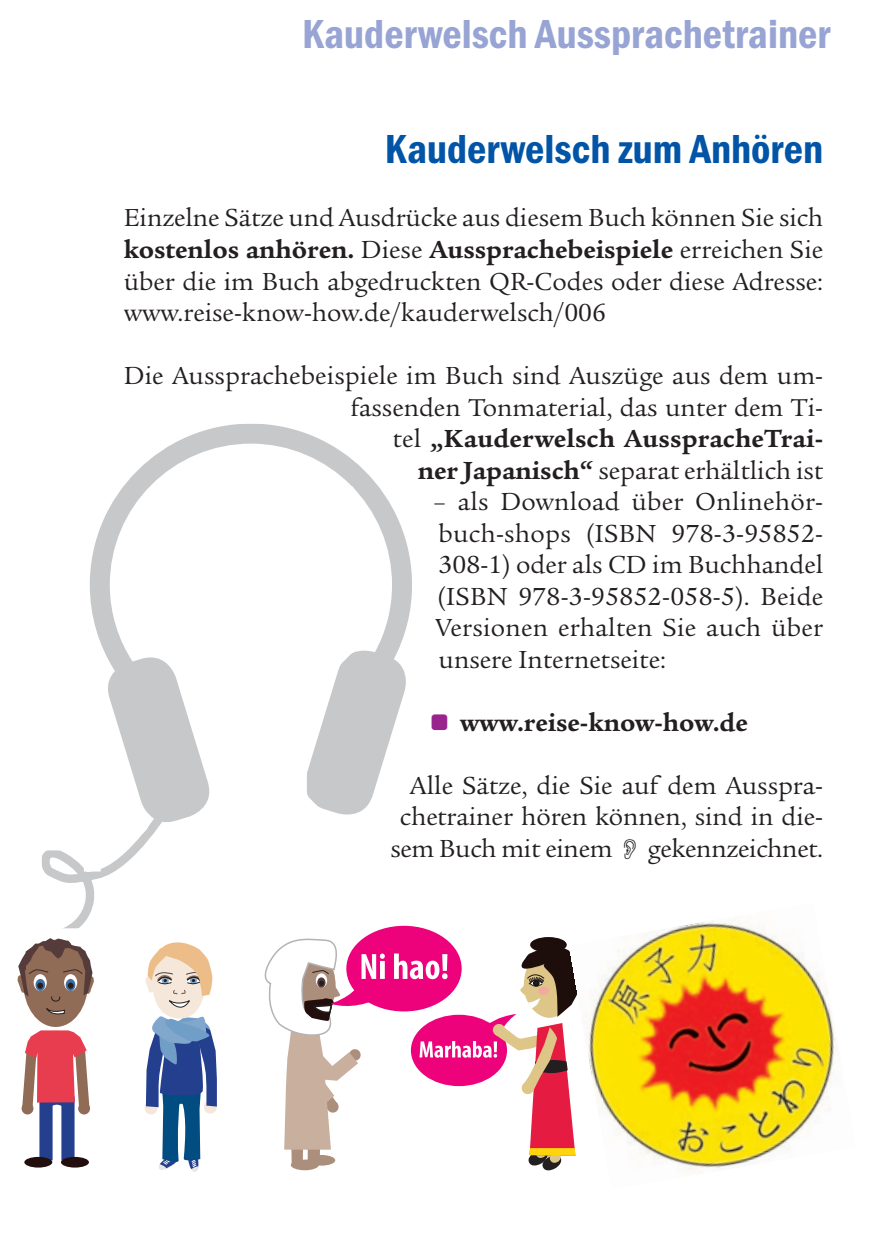
<style>
.page{position:relative;width:893px;height:1234px;background:#fff}
.page>*{position:absolute;margin:0;border:0;box-sizing:border-box;transform-origin:0 0}
.t1{font:600 condensed 42px "Franklin Got Itc T";color:#98a4d3}
.t2{font:600 condensed 42px "Franklin Got Itc T";color:#0154a6}
.t3{font:25.5px/31.5px "Legacy Ser Itc T";color:#231f20;text-align:justify}
.t4{font:700 25.5px "Legacy Ser Itc T";color:#231f20}
.s1{font-weight:700}
.s2{font-family:"Button Bonus Rounded Positive";font-weight:400;font-size:19.5px;color:#99248e}
</style>
<div class="page">
<svg style="left:90px;top:424px;width:322px;height:397px"></svg>
<svg style="left:42px;top:795px;width:135px;height:133px"></svg>
<div style="left:23px;top:939px;width:65px;height:87px;background:#906b56;border-radius:50%"></div>
<svg style="left:18px;top:938px;width:76px;height:64px"></svg>
<svg style="left:46px;top:1008px;width:19px;height:7px"></svg>
<div style="left:24px;top:1156px;width:28px;height:11px;background:#230e0e;border-radius:50%"></div>
<div style="left:61px;top:1156px;width:28px;height:11px;background:#230e0e;border-radius:50%"></div>
<svg style="left:22px;top:1030px;width:67px;height:130px"></svg>
<svg style="left:145px;top:942px;width:72px;height:230px"></svg>
<svg style="left:530px;top:936px;width:37px;height:16px"></svg>
<div style="left:291px;top:1159px;width:28px;height:10px;background:#ab8e7b;border-radius:50%"></div>
<div style="left:346px;top:925px;width:116px;height:86px;background:#ed027c;border-radius:50%"></div>
<svg style="left:264px;top:934px;width:121px;height:231px"></svg>
<svg style="left:394px;top:941px;width:176px;height:230px"></svg>
<img style="left:570px;top:920px;width:267px;height:254px">
<h1 class="t1" style="left:302px;top:19px;width:530px">Kauderwelsch Aussprachetrainer</h1>
<h1 class="t2" style="left:385px;top:135px;width:440px">Kauderwelsch zum Anhören</h1>
<p class="t3" style="left:124px;top:205px;width:701px">Einzelne Sätze und Ausdrücke aus diesem Buch können Sie sich <span class="s1">kostenlos anhören.</span> Diese <span class="s1">Aussprachebeispiele</span> erreichen Sie über die im Buch abgedruckten QR-Codes oder diese Adresse: www.reise-know-how.de/kauderwelsch/006</p>
<p class="t3" style="left:124px;top:362px;width:701px;text-align:right">Die Aussprachebeispiele im Buch sind Auszüge aus dem um&shy;fassenden Tonmaterial, das unter dem Ti-<br>tel <span class="s1">„Kauderwelsch AusspracheTrai-<br>ner Japanisch“</span> separat erhältlich ist</p>
<p class="t3" style="left:434px;top:488px;width:391px">– als Download über Onlinehör&shy;buch-shops (ISBN 978-3-95852- 308-1) oder als CD im Buchhandel (ISBN 978-3-95852-058-5). Beide Versionen erhalten Sie auch über unsere Internetseite:</p>
<p class="t4" style="left:430px;top:711px;width:319px"><span class="s2">±</span> www.reise-know-how.de</p>
<p class="t3" style="left:410px;top:772px;width:415px">Alle Sätze, die Sie auf dem Ausspra-</p>
<p class="t3" style="left:400px;top:803px;width:425px">chetrainer hören können, sind in die-</p>
<p class="t3" style="left:390px;top:835px;width:224px">sem Buch mit einem</p>
<p class="t3" style="left:647px;top:835px;width:177px">gekennzeichnet.</p>
</div>
